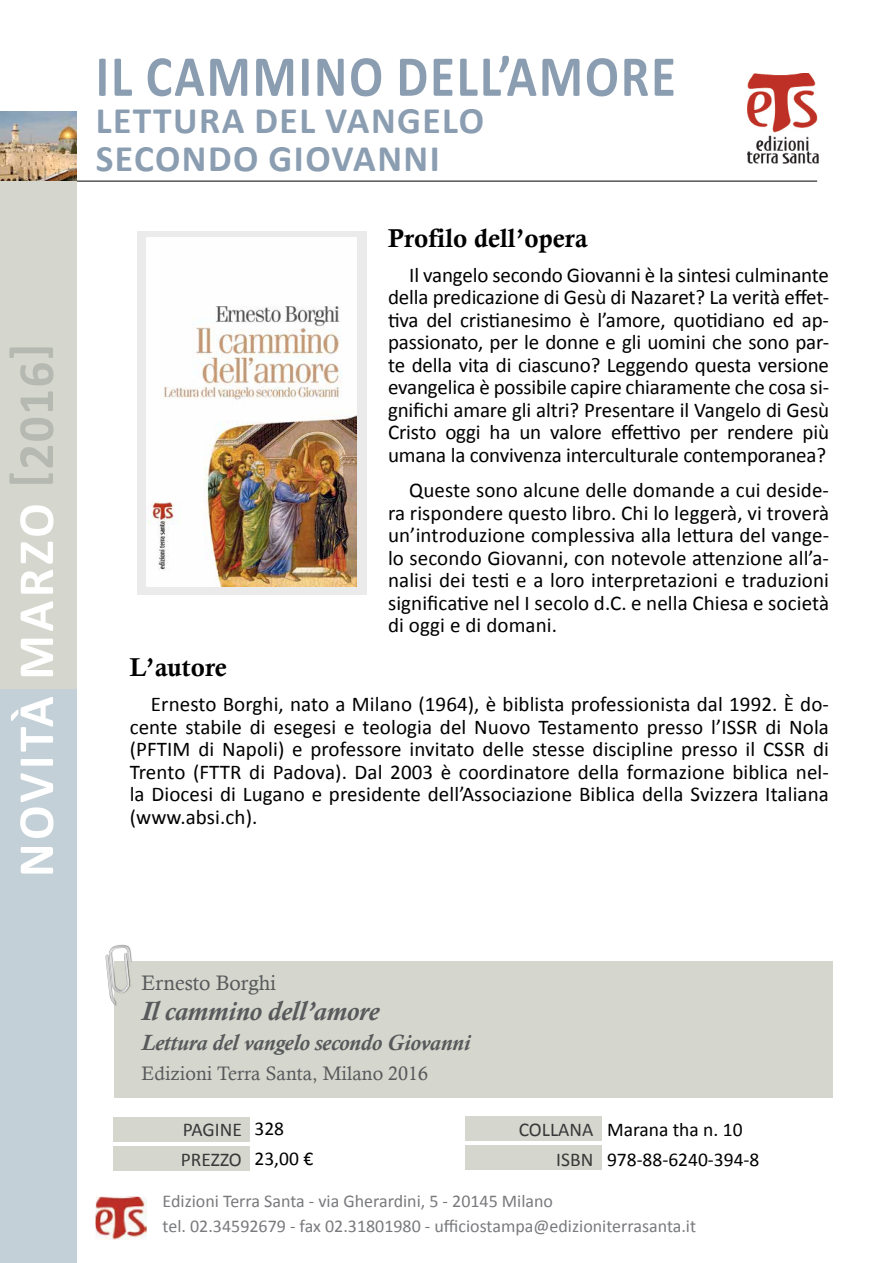
<style>
.page{position:relative;width:893px;height:1263px;background:#fff}
.page>*{position:absolute;margin:0;border:0;box-sizing:border-box;transform-origin:0 0}
.t1{font:700 58.5px "Calibri";letter-spacing:.04em;color:#8a9db1;scale:.86 1}
.t2{font:700 51px "Calibri";letter-spacing:.07em;color:#fff}
.t3{font:700 51px "Calibri";color:#b6b9b2}
.t4{font:700 37.5px/37.5px "Calibri";letter-spacing:.04em;color:#8a9db1}
.t5{font:italic 700 27px "Calisto";letter-spacing:-.01em;color:#58595b}
.t6{font:25.8px "Calis MT Bol";color:#000}
.t7{font:italic 700 22.5px "Calisto";letter-spacing:-.01em;color:#58595b}
.t8{font:21px/45px "Calibri";letter-spacing:-.005em;color:#000}
.t9{font:21px "Calisto";color:#58595b}
.t10{font:19.5px/30px "Calibri";color:#000}
.t11{font:19.5px "Calisto";color:#58595b}
.t12{font:19.5px/29.5px "Calibri";color:#383839}
.t13{font:18px/25.2px "Calibri";color:#797a7d}
</style>
<div class="page">
<img style="left:95px;top:1196px;width:52px;height:44px">
<img style="left:748px;top:73px;width:71px;height:90px">
<img style="left:0;top:111px;width:77px;height:52px">
<div style="left:0;top:689px;width:77px;height:574px;background:#c4d0d7"></div>
<hr style="left:77px;top:181px;width:740px;height:1px;background:#000">
<div style="left:0;top:163px;width:77px;height:526px;background:#d5d7ce"></div>
<div style="left:114px;top:961px;width:719px;height:136px;background:#d5d7ce"></div>
<div style="left:105px;top:945px;width:27px;height:62px;background:#000;opacity:.43"></div>
<img style="left:105px;top:945px;width:26px;height:60px">
<div style="left:465px;top:1145px;width:137px;height:25px;background:#d5d7ce"></div>
<div style="left:465px;top:1116px;width:137px;height:25px;background:#d5d7ce"></div>
<div style="left:114px;top:1146px;width:136px;height:25px;background:#d5d7ce"></div>
<div style="left:114px;top:1117px;width:136px;height:25px;background:#d5d7ce"></div>
<div style="left:137px;top:231px;width:230px;height:364px;background:#ebebec"></div>
<img style="left:146px;top:237px;width:211px;height:350px">
<h2 class="t3" style="left:-2px;top:360px;width:18px;rotate:-90deg">[</h2>
<h2 class="t3" style="left:4px;top:470px;width:110px;rotate:-90deg">2016</h2>
<h2 class="t3" style="left:-2px;top:488px;width:18px;rotate:-90deg">]</h2>
<h2 class="t2" style="left:4px;top:877px;width:375px;rotate:-90deg">NOVITÀ MARZO</h2>
<h1 class="t1" style="left:96px;top:40px;width:676px">IL CAMMINO DELL’AMORE</h1>
<h3 class="t4" style="left:96px;top:100px;width:390px">LETTURA DEL VANGELO<br>SECONDO GIOVANNI</h3>
<p class="t6" style="left:388px;top:223px;width:201px">Profilo dell’opera</p>
<p class="t8" style="left:409px;top:251px;width:421px">Il vangelo secondo Giovanni laè sintesi culminante</p>
<p class="t8" style="left:388px;top:274px;width:443px">della predicazione di Gesù di Nazaret? La verità effet-</p>
<p class="t8" style="left:388px;top:296px;width:443px">tiva del cristianesimo ’lè amore, quotidiano ed ap-</p>
<p class="t8" style="left:388px;top:319px;width:443px">passionato, per le donne e gli uomini che sono par-</p>
<p class="t8" style="left:388px;top:341px;width:443px">te della vita di ciascuno? Leggendo questa versione</p>
<p class="t8" style="left:388px;top:364px;width:443px">evangelica è possibile capire chiaramente che cosa si-<br>Cristo oggi ha un valore effettivo per rendere più</p>
<p class="t8" style="left:388px;top:431px;width:440px">umana la convivenza interculturale contemporanea?</p>
<p class="t8" style="left:388px;top:489px;width:443px">ra rispondere questo libro. Chi lo leggerà, vi troverà</p>
<p class="t8" style="left:388px;top:386px;width:443px">gnifichi amare gli altri? Presentare il Vangelo di Gesù</p>
<p class="t8" style="left:409px;top:467px;width:421px">Queste sono alcune delle domande a cui deside-</p>
<p class="t8" style="left:388px;top:512px;width:443px">un’introduzione complessiva alla lettura del vange-</p>
<p class="t8" style="left:388px;top:534px;width:442px">lo secondo Giovanni, con notevole attenzione all -a’</p>
<p class="t8" style="left:388px;top:557px;width:442px">nalisi dei testi ae loro interpretazioni e traduzioni</p>
<p class="t6" style="left:130px;top:652px;width:99px">L’autore</p>
<p class="t8" style="left:388px;top:590px;width:443px;line-height:22.5px">significative nel I secolo e.C.d nella Chiesa e società di oggi e di domani.</p>
<p class="t8" style="left:130px;top:681px;width:701px;text-align:justify;text-indent:21px">Ernesto Borghi, nato a Milano (1964 è,) biblista professionista dal 1992. È do-(PFTIM di Napoli) e professore invitato delle stesse discipline presso il CSSR di la Diocesi di Lugano e presidente dell’Associazione Biblica della Svizzera Italiana</p>
<p class="t8" style="left:130px;top:703px;width:701px">cente stabile di esegesi e teologia del Nuovo Testamento presso ’l ISSR di Nola</p>
<p class="t8" style="left:130px;top:748px;width:701px">Trento (FTTR di Padova .) Dal 2003 è coordinatore della formazione biblica nel-(www.absi.ch .(</p>
<p class="t9" style="left:142px;top:971px;width:136px">Ernesto Borghi</p>
<p class="t5" style="left:142px;top:995px;width:239px">Il cammino dell’amore</p>
<p class="t7" style="left:142px;top:1029px;width:330px">Lettura del vangelo secondo Giovanni</p>
<p class="t11" style="left:142px;top:1062px;width:288px">Edizioni Terra Santa, Milano 2016</p>
<p class="t12" style="left:181px;top:1114px;width:63px">PAGINE<br>PREZZO</p>
<p class="t10" style="left:254px;top:1113px;width:60px">328<br>23,00 €</p>
<p class="t10" style="left:607px;top:1114px;width:154px">Marana tha .n 10<br>978-88-6240-394-8</p>
<p class="t12" style="left:519px;top:1114px;width:76px;text-align:right">COLLANA<br>ISBN</p>
<p class="t13" style="left:163px;top:1187px;width:535px">Edizioni Terra Santa - via Gherardini -5, 20145 Milano<br>tel. 02.34592679 - fax 02.31801980 - ufficiostampa@edizioniterrasanta i t.</p>
</div>
